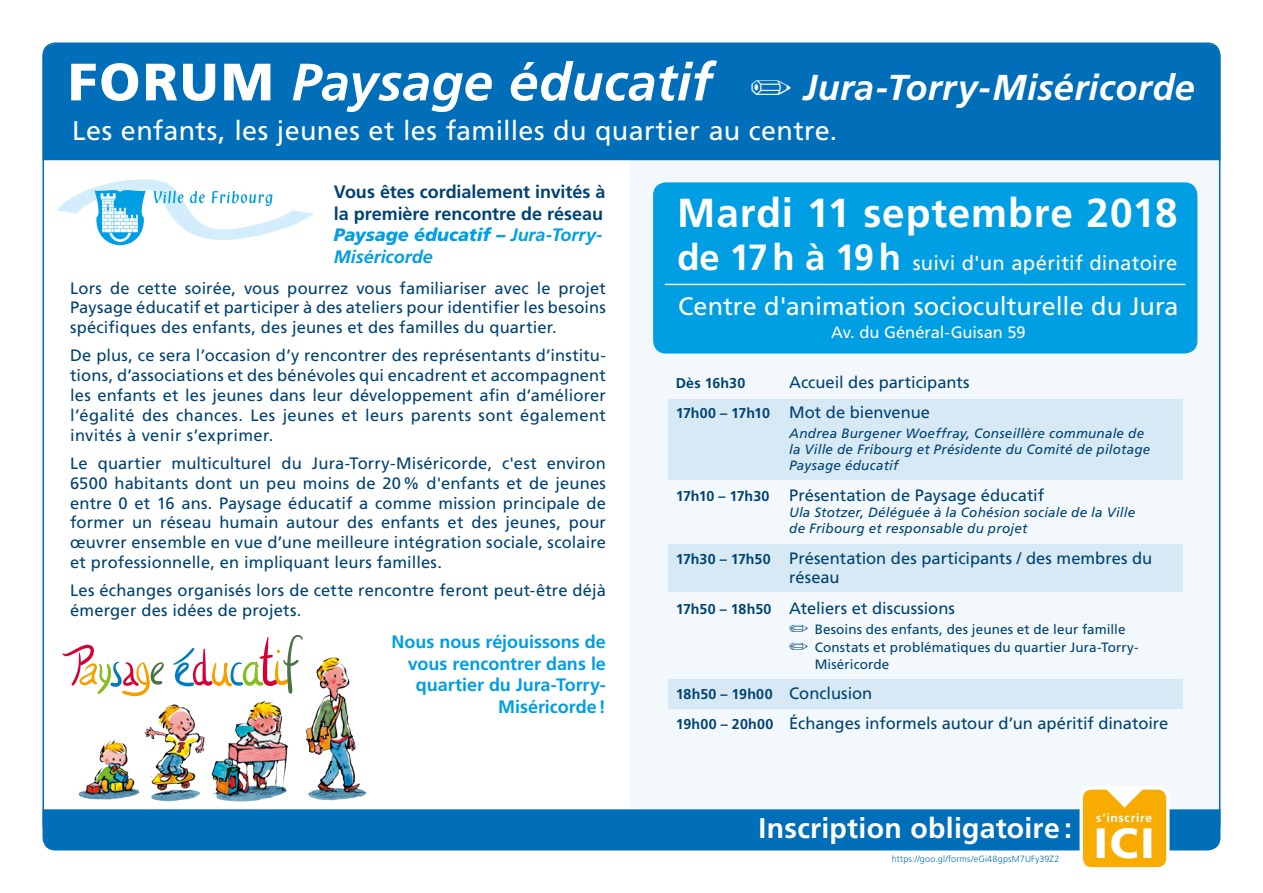
<style>
.page{position:relative;width:1263px;height:893px;background:#fff}
.page>*{position:absolute;margin:0;border:0;box-sizing:border-box;transform-origin:0 0}
.t1{font:900 42.45px "Frutiger";color:#fff}
.t2{font:700 40.5px "Frutiger";letter-spacing:.02em;color:#fff}
.t3{font:italic 700 36px "Frutiger";letter-spacing:.01em;color:#fff}
.t4{font:700 28.35px "Frutiger";letter-spacing:.01em;color:#fff}
.t5{font:27px "Frutiger";letter-spacing:.01em;color:#fff}
.t6{font:25.2px "Frutiger";color:#fff}
.t7{font:20.25px "Frutiger";letter-spacing:.01em;color:#fff}
.programme{font:700 18px/21.6px "Frutiger";color:#004272}
.programme-2{font:700 18px/21.6px "Frutiger";color:#009ee3;text-align:right}
.programme-3{font:16.5px/19.8px "Frutiger";letter-spacing:.005em;color:#004272;text-align:justify}
.t8{font:16.5px "Frutiger";letter-spacing:-.005em;color:#fff}
.programme-4{font:700 14.25px "Frutiger";letter-spacing:.015em;color:#004272}
.programme-5{font:italic 13.5px/16.2px "Frutiger";letter-spacing:.015em;color:#004272}
.programme-6{font:13.5px/18.8px "Frutiger";letter-spacing:.005em;color:#004272}
.t9{font:700 12px "Frutiger";letter-spacing:.065em;color:#fff}
.t10{font:300 9px "Frutiger";letter-spacing:.02em;color:#006eb9}
.s1{font-weight:900;font-style:normal;font-size:52.5px}
.s2{font-size:52.5px}
.s3{font-weight:900;font-style:italic;color:#009ee3}
.s4{font-style:italic;color:#009ee3}
.s5{font-weight:700;font-size:36.45px}
.s6{font-weight:700;font-size:14.25px}
.s7{font-weight:400;font-size:16.5px}
</style>
<div class="page">
<div style="left:630px;top:137px;width:590px;height:702px;background:#f2f8fb"></div>
<div style="left:43px;top:809px;width:1177px;height:41px;background:#006eb9"></div>
<img style="left:78px;top:657px;width:289px;height:145px">
<svg style="left:63px;top:644px;width:101px;height:52px"></svg>
<svg style="left:173px;top:635px;width:130px;height:59px"></svg>
<svg style="left:57px;top:179px;width:257px;height:66px"></svg>
<div style="left:43px;top:44px;width:1177px;height:116px;background:#006eb9"></div>
<div style="left:1081px;top:788px;width:87px;height:81px;background:#f8ac00;border-radius:10px"></div>
<div style="left:1079px;top:786px;width:90px;height:84px;border:3px solid #fff;border-radius:10px"></div>
<svg style="left:1103px;top:786px;width:43px;height:22px"></svg>
<div style="left:668px;top:399px;width:514px;height:81px;background:#d7e9f4"></div>
<div style="left:668px;top:545px;width:514px;height:47px;background:#d7e9f4"></div>
<div style="left:668px;top:679px;width:514px;height:30px;background:#d7e9f4"></div>
<div style="left:653px;top:182px;width:544px;height:172px;background:#009ee3;border-radius:13px"></div>
<hr style="left:665px;top:284px;width:520px;height:1px;background:#fff">
<p class="t3" style="left:68px;top:67px;width:1128px"><span class="s1">FORUM</span> <span class="s2">Paysage éducatif</span> ✏ Jura-Torry-Miséricorde</p>
<p class="t5" style="left:72px;top:115px;width:767px">Les enfants, les jeunes et les familles du quartier au centre.</p>
<p class="programme" style="left:334px;top:181px;width:273px">Vous êtes cordialement invités à la première rencontre de réseau<br><span class="s3">Paysage éducatif –</span> <span class="s4">Jura-Torry-<br>Miséricorde</span></p>
<p class="programme-3" style="left:70px;top:278px;width:537px">Lors de cette soirée, vous pourrez vous familiariser avec le projet Paysage éducatif et participer à des ateliers pour identifier les besoins spécifiques des enfants, des jeunes et des familles du quartier.</p>
<p class="programme-3" style="left:70px;top:346px;width:537px">De plus, ce sera l’occasion d’y rencontrer des représentants d’institu&shy;tions, d’associations et des bénévoles qui encadrent et accompagnent les enfants et les jeunes dans leur développement afin d’améliorer l’égalité des chances. Les jeunes et leurs parents sont également invités à venir s’exprimer.</p>
<p class="programme-3" style="left:70px;top:453px;width:537px">Le quartier multiculturel du Jura-Torry-Miséricorde, c'est environ 6500 habitants dont un peu moins de 20% d'enfants et de jeunes entre 0 et 16 ans. Paysage éducatif a comme mission principale de former un réseau humain autour des enfants et des jeunes, pour œuvrer ensemble en vue d’une meilleure intégration sociale, scolaire et professionnelle, en impliquant leurs familles.</p>
<p class="programme-3" style="left:70px;top:580px;width:537px">Les échanges organisés lors de cette rencontre feront peut-être déjà émerger des idées de projets.</p>
<p class="programme-2" style="left:391px;top:631px;width:216px">Nous nous réjouissons de vous rencontrer dans le quartier du Jura-Torry-<br>Miséricorde!</p>
<p class="t2" style="left:677px;top:189px;width:502px">Mardi 11 septembre 2018</p>
<p class="t7" style="left:677px;top:251px;width:501px"><span class="s5">de 17h à 19h</span> suivi d'un apéritif dinatoire</p>
<p class="t6" style="left:678px;top:291px;width:502px">Centre d'animation socioculturelle du Jura</p>
<p class="t8" style="left:831px;top:323px;width:196px">Av. du Général-Guisan 59</p>
<p class="programme-4" style="left:676px;top:374px;width:71px">Dès 16h30</p>
<p class="programme-3" style="left:789px;top:372px;width:182px">Accueil des participants</p>
<p class="programme-3" style="left:676px;top:402px;width:256px"><span class="s6">17h00 – 17h10</span> Mot de bienvenue</p>
<p class="programme-5" style="left:789px;top:425px;width:363px">Andrea Burgener Woeffray, Conseillère communale de la Ville de Fribourg et Présidente du Comité de pilotage<br>Paysage éducatif</p>
<p class="programme-3" style="left:676px;top:485px;width:370px"><span class="s6">17h10 – 17h30</span> Présentation de Paysage éducatif</p>
<p class="programme-5" style="left:789px;top:504px;width:347px">Ula Stotzer, Déléguée à la Cohésion sociale de la Ville de Fribourg et responsable du projet</p>
<p class="programme-3" style="left:789px;top:548px;width:364px;text-indent:-113px"><span class="s6">17h30 – 17h50</span> Présentation des participants / des membres du réseau</p>
<p class="programme-3" style="left:676px;top:598px;width:281px"><span class="s6">17h50 – 18h50</span> Ateliers et discussions</p>
<p class="programme-6" style="left:789px;top:619px;width:351px">✏ Besoins des enfants, des jeunes et de leur famille ✏ Constats et problématiques du quartier Jura-Torry-</p>
<p class="programme-6" style="left:815px;top:654px;width:76px">Miséricorde</p>
<p class="programme-4" style="left:676px;top:686px;width:198px">18h50 – 19h00 <span class="s7">Conclusion</span></p>
<p class="programme-3" style="left:676px;top:714px;width:494px"><span class="s6">19h00 – 20h00</span> Échanges informels autour d’un apéritif dinatoire</p>
<p class="t4" style="left:758px;top:811px;width:315px">Inscription obligatoire :</p>
<p class="t9" style="left:1096px;top:811px;width:58px">s’inscrire</p>
<p class="t10" style="left:892px;top:854px;width:169px">https://goo.gl/forms/eGi48gpsM7UFy39Z2</p>
<p class="t1" style="left:1094px;top:818px;width:62px">ICI</p>
</div>
